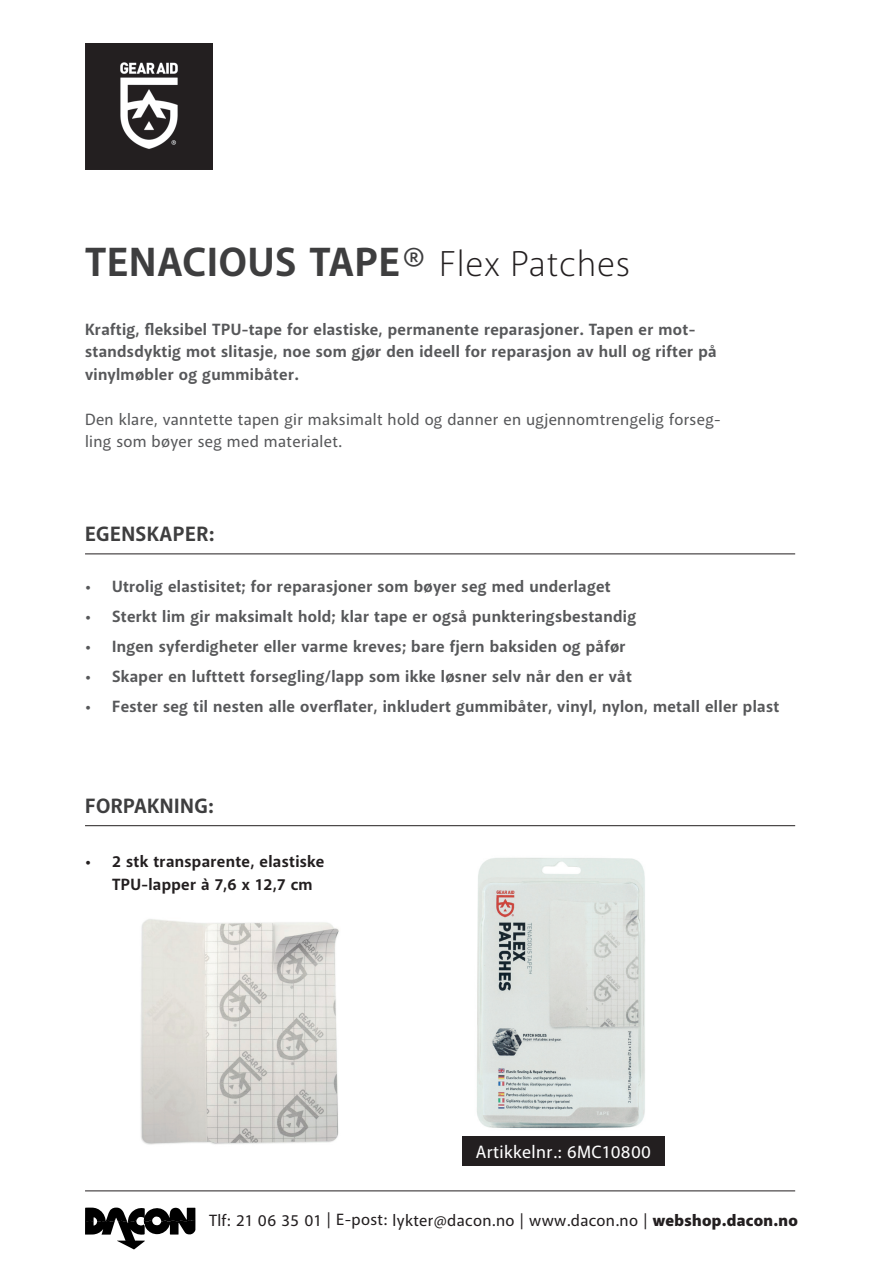
<style>
.page{position:relative;width:893px;height:1263px;background:#fff}
.page>*{position:absolute;margin:0;border:0;box-sizing:border-box;transform-origin:0 0}
.t1{font:700 41.25px "Akagi Pro";letter-spacing:.02em;color:#3e3e3f}
.t2{font:700 21px "Akagi Pro";letter-spacing:.02em;color:#3e3e3f}
.t3{font:500 18px "Akagi Pro";letter-spacing:.02em;color:#fff}
.t4{font:700 16.5px/22.5px "Akagi Pro";letter-spacing:.02em;color:#57585a}
.t5{font:500 16.5px/22.5px "Akagi Pro";letter-spacing:.02em;color:#57585a}
.t6{font:500 16.5px "Akagi Pro";letter-spacing:.02em;color:#231f20}
.t7{font:700 16.5px/22.5px "Akagi Pro";letter-spacing:.02em;color:#231f20}
.s1{font-weight:300;font-size:36.45px;color:#231f20}
.s2{font-weight:900}
</style>
<div class="page">
<img style="left:85px;top:43px;width:127px;height:127px">
<img style="left:477px;top:858px;width:168px;height:270px">
<img style="left:140px;top:919px;width:199px;height:226px">
<div style="left:462px;top:1136px;width:203px;height:30px;background:#231f20"></div>
<hr style="left:85px;top:554px;width:710px;height:1px;background:#231f20">
<hr style="left:85px;top:825px;width:710px;height:1px;background:#231f20">
<svg style="left:85px;top:1207px;width:110px;height:42px"></svg>
<hr style="left:85px;top:1190px;width:710px;height:1px;background:#231f20">
<h1 class="t1" style="left:85px;top:237px;width:547px">TENACIOUS TAPE® <span class="s1">Flex Patches</span></h1>
<p class="t4" style="left:85px;top:318px;width:633px">Kraftig, fleksibel TPU-tape for elastiske, permanente reparasjoner. Tapen er mot&shy;standsdyktig mot slitasje, noe som gjør den ideell for reparasjon av hull og rifter på vinylmøbler og gummibåter.</p>
<p class="t5" style="left:85px;top:408px;width:637px">Den klare, vanntette tapen gir maksimalt hold og danner en ugjennomtrengelig forseg&shy;ling som bøyer seg med materialet.</p>
<p class="t2" style="left:85px;top:521px;width:131px">EGENSKAPER:</p>
<p class="t4" style="left:85px;top:575px;width:527px">• Utrolig elastisitet; for reparasjoner som bøyer seg med underlaget</p>
<p class="t4" style="left:85px;top:605px;width:553px">• Sterkt lim gir maksimalt hold; klar tape er også punkteringsbestandig</p>
<p class="t4" style="left:85px;top:635px;width:542px">• Ingen syferdigheter eller varme kreves; bare fjern baksiden og påfør</p>
<p class="t4" style="left:85px;top:665px;width:548px">• Skaper en lufttett forsegling/lapp som ikke løsner selv når den er våt</p>
<p class="t4" style="left:85px;top:695px;width:696px">• Fester seg til nesten alle overflater, inkludert gummibåter, vinyl, nylon, metall eller plast</p>
<p class="t2" style="left:85px;top:793px;width:130px">FORPAKNING:</p>
<p class="t7" style="left:112px;top:851px;width:214px;text-indent:-27px">• 2 stk transparente, elastiske<br>TPU-lapper à 7,6 x 12,7 cm</p>
<p class="t3" style="left:476px;top:1141px;width:177px">Artikkelnr.: 6MC10800</p>
<p class="t6" style="left:209px;top:1211px;width:590px">Tlf: 21 06 35 01 | E-post: lykter@dacon.no | www.dacon.no | <span class="s2">webshop.dacon.no</span></p>
</div>
